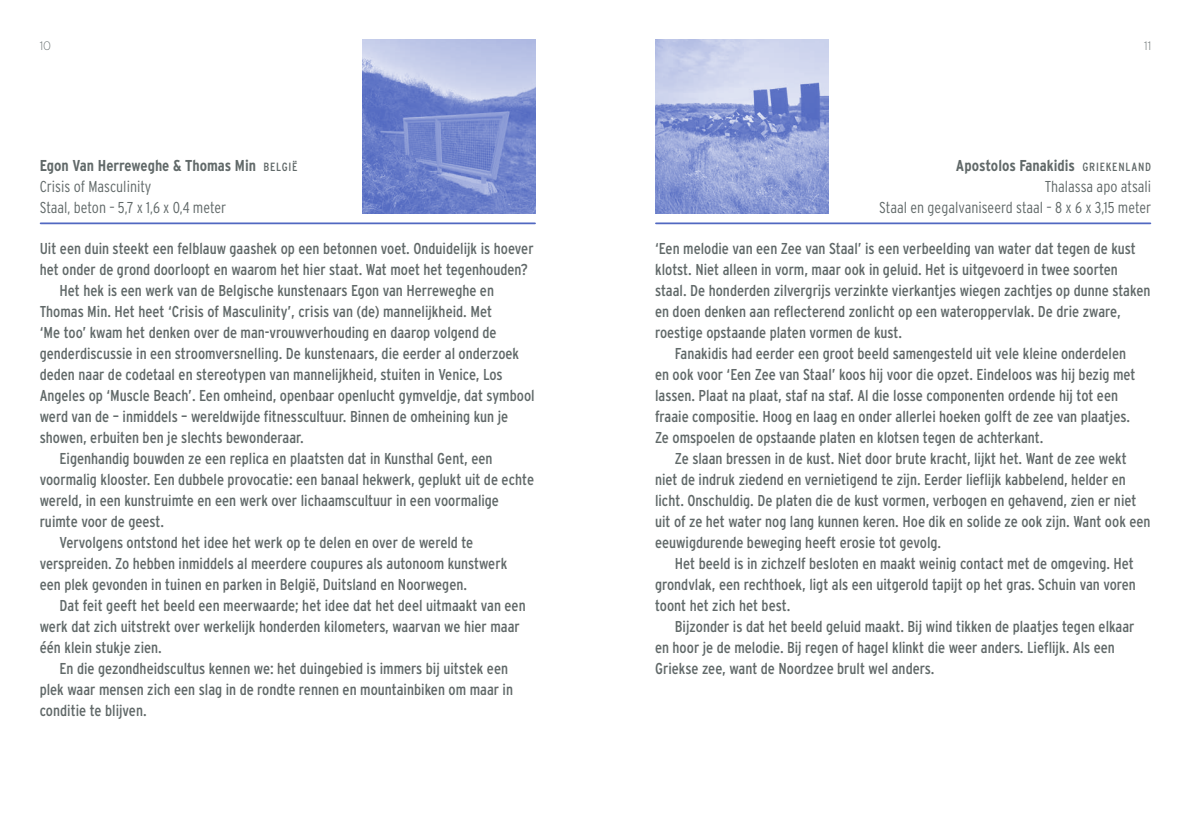
<style>
.page{position:relative;width:1191px;height:819px;background:#fff}
.page>*{position:absolute;margin:0;border:0;box-sizing:border-box;transform-origin:0 0}
.t1{font:15.75px "Interstate Condensed";color:#616969}
.t2{font:300 15.75px/21px "Interstate Condensed";color:#616969}
.t3{font:200 12.25px "Interstate";color:#616969}
.s1{font-weight:700}
.s2{font-weight:400;font-size:11.9px}
</style>
<div class="page">
<img style="left:362px;top:40px;width:174px;height:173px">
<hr style="left:41px;top:222px;width:494px;height:2px;background:#5168c1">
<img style="left:655px;top:40px;width:173px;height:173px">
<hr style="left:656px;top:222px;width:494px;height:2px;background:#5168c1">
<p class="t3" style="left:40px;top:38px;width:13px">10</p>
<p class="t3" style="left:1144px;top:38px;width:9px">11</p>
<p class="t2" style="left:40px;top:155px;width:259px"><span class="s1">Egon Van Herreweghe &amp; Thomas Min</span> <span class="s2">BELGIË<br></span>Crisis of Masculinity<br>Staal, beton – 5,7 x 1,6 x 0,4 meter</p>
<p class="t1" style="left:40px;top:239px;width:495px">Uit een duin steekt een felblauw gaashek op een betonnen voet. Onduidelijk is hoever</p>
<p class="t1" style="left:40px;top:260px;width:490px">het onder de grond doorloopt en waarom het hier staat. Wat moet het tegenhouden?</p>
<p class="t1" style="left:60px;top:281px;width:436px">Het hek is een werk van de Belgische kunstenaars Egon van Herreweghe en</p>
<p class="t1" style="left:40px;top:302px;width:454px">Thomas Min. Het heet ‘Crisis of Masculinity’, crisis van (de) mannelijkheid. Met</p>
<p class="t1" style="left:40px;top:323px;width:458px">‘Me too’ kwam het denken over de man-vrouwverhouding en daarop volgend de</p>
<p class="t1" style="left:40px;top:344px;width:481px">genderdiscussie in een stroomversnelling. De kunstenaars, die eerder al onderzoek</p>
<p class="t1" style="left:40px;top:365px;width:464px">deden naar de codetaal en stereotypen van mannelijkheid, stuiten in Venice, Los</p>
<p class="t1" style="left:40px;top:386px;width:496px">Angeles op ‘Muscle Beach’. Een omheind, openbaar openlucht gymveldje, dat symbool</p>
<p class="t1" style="left:40px;top:407px;width:470px">werd van de – inmiddels – wereldwijde fitnesscultuur. Binnen de omheining kun je</p>
<p class="t1" style="left:40px;top:428px;width:266px">showen, erbuiten ben je slechts bewonderaar.</p>
<p class="t1" style="left:60px;top:449px;width:434px">Eigenhandig bouwden ze een replica en plaatsten dat in Kunsthal Gent, een</p>
<p class="t1" style="left:40px;top:470px;width:496px">voormalig klooster. Een dubbele provocatie: een banaal hekwerk, geplukt uit de echte</p>
<p class="t1" style="left:40px;top:491px;width:461px">wereld, in een kunstruimte en een werk over lichaamscultuur in een voormalige</p>
<p class="t1" style="left:40px;top:512px;width:126px">ruimte voor de geest.</p>
<p class="t1" style="left:60px;top:533px;width:415px">Vervolgens ontstond het idee het werk op te delen en over de wereld te</p>
<p class="t1" style="left:40px;top:554px;width:469px">verspreiden. Zo hebben inmiddels al meerdere coupures als autonoom kunstwerk</p>
<p class="t1" style="left:40px;top:575px;width:429px">een plek gevonden in tuinen en parken in België, Duitsland en Noorwegen.</p>
<p class="t1" style="left:60px;top:596px;width:467px">Dat feit geeft het beeld een meerwaarde; het idee dat het deel uitmaakt van een</p>
<p class="t1" style="left:40px;top:617px;width:481px">werk dat zich uitstrekt over werkelijk honderden kilometers, waarvan we hier maar</p>
<p class="t1" style="left:40px;top:638px;width:124px">één klein stukje zien.</p>
<p class="t1" style="left:60px;top:659px;width:450px">En die gezondheidscultus kennen we: het duingebied is immers bij uitstek een</p>
<p class="t1" style="left:40px;top:680px;width:475px">plek waar mensen zich een slag in de rondte rennen en mountainbiken om maar in</p>
<p class="t1" style="left:40px;top:701px;width:109px">conditie te blijven.</p>
<p class="t2" style="left:879px;top:155px;width:273px;text-align:right"><span class="s1">Apostolos Fanakidis</span> <span class="s2">GRIEKENLAND<br></span>Thalassa apo atsali<br>Staal en gegalvaniseerd staal – 8 x 6 x 3,15 meter</p>
<p class="t1" style="left:655px;top:239px;width:482px">‘Een melodie van een Zee van Staal’ is een verbeelding van water dat tegen de kust</p>
<p class="t1" style="left:655px;top:260px;width:464px">klotst. Niet alleen in vorm, maar ook in geluid. Het is uitgevoerd in twee soorten</p>
<p class="t1" style="left:655px;top:281px;width:497px">staal. De honderden zilvergrijs verzinkte vierkantjes wiegen zachtjes op dunne staken</p>
<p class="t1" style="left:655px;top:302px;width:467px">en doen denken aan reflecterend zonlicht op een wateroppervlak. De drie zware,</p>
<p class="t1" style="left:655px;top:323px;width:248px">roestige opstaande platen vormen de kust.</p>
<p class="t1" style="left:675px;top:344px;width:453px">Fanakidis had eerder een groot beeld samengesteld uit vele kleine onderdelen</p>
<p class="t1" style="left:655px;top:365px;width:482px">en ook voor ‘Een Zee van Staal’ koos hij voor die opzet. Eindeloos was hij bezig met</p>
<p class="t1" style="left:655px;top:386px;width:464px">lassen. Plaat na plaat, staf na staf. Al die losse componenten ordende hij tot een</p>
<p class="t1" style="left:655px;top:407px;width:476px">fraaie compositie. Hoog en laag en onder allerlei hoeken golft de zee van plaatjes.</p>
<p class="t1" style="left:655px;top:428px;width:390px">Ze omspoelen de opstaande platen en klotsen tegen de achterkant.</p>
<p class="t1" style="left:675px;top:449px;width:453px">Ze slaan bressen in de kust. Niet door brute kracht, lijkt het. Want de zee wekt</p>
<p class="t1" style="left:655px;top:470px;width:472px">niet de indruk ziedend en vernietigend te zijn. Eerder lieflijk kabbelend, helder en</p>
<p class="t1" style="left:655px;top:491px;width:483px">licht. Onschuldig. De platen die de kust vormen, verbogen en gehavend, zien er niet</p>
<p class="t1" style="left:655px;top:512px;width:497px">uit of ze het water nog lang kunnen keren. Hoe dik en solide ze ook zijn. Want ook een</p>
<p class="t1" style="left:655px;top:533px;width:288px">eeuwigdurende beweging heeft erosie tot gevolg.</p>
<p class="t1" style="left:675px;top:554px;width:460px">Het beeld is in zichzelf besloten en maakt weinig contact met de omgeving. Het</p>
<p class="t1" style="left:655px;top:575px;width:482px">grondvlak, een rechthoek, ligt als een uitgerold tapijt op het gras. Schuin van voren</p>
<p class="t1" style="left:655px;top:596px;width:137px">toont het zich het best.</p>
<p class="t1" style="left:675px;top:617px;width:461px">Bijzonder is dat het beeld geluid maakt. Bij wind tikken de plaatjes tegen elkaar</p>
<p class="t1" style="left:655px;top:638px;width:461px">en hoor je de melodie. Bij regen of hagel klinkt die weer anders. Lieflijk. Als een</p>
<p class="t1" style="left:655px;top:659px;width:281px">Griekse zee, want de Noordzee brult wel anders.</p>
</div>
